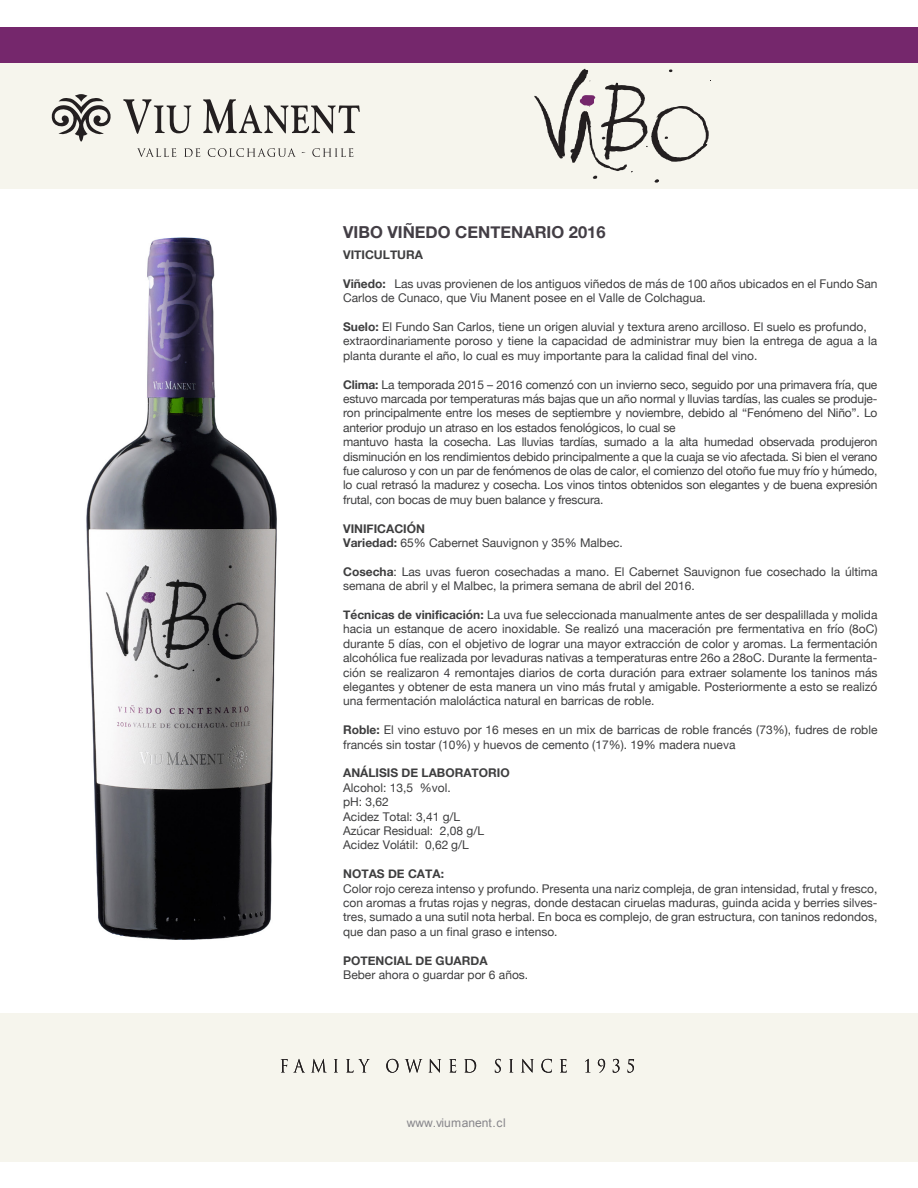
<style>
.page{position:relative;width:918px;height:1188px;background:#fff}
.page>*{position:absolute;margin:0;border:0;box-sizing:border-box;transform-origin:0 0}
.t1{font:700 16.5px "Helvetica Neue";color:#433e45}
.t2{font:12px/14.4px "Helvetica Neue";color:#3e3e3f}
.t3{font:700 12px "Helvetica Neue";color:#3e3e3f}
.t4{font:12px "Arial";color:#87868b}
.s1{font-weight:700}
</style>
<div class="page">
<img style="left:86px;top:237px;width:191px;height:703px">
<div style="left:0;top:64px;width:918px;height:125px;background:#f6f5ed"></div>
<div style="left:0;top:1013px;width:918px;height:148px;background:#f6f5ed"></div>
<svg style="left:51px;top:94px;width:60px;height:48px"></svg>
<svg style="left:123px;top:99px;width:68px;height:35px"></svg>
<svg style="left:203px;top:99px;width:157px;height:34px"></svg>
<svg style="left:137px;top:148px;width:39px;height:9px"></svg>
<svg style="left:184px;top:148px;width:16px;height:9px"></svg>
<svg style="left:208px;top:148px;width:88px;height:9px"></svg>
<svg style="left:312px;top:148px;width:41px;height:9px"></svg>
<svg style="left:281px;top:1059px;width:23px;height:13px"></svg>
<svg style="left:312px;top:1059px;width:14px;height:13px"></svg>
<svg style="left:334px;top:1059px;width:4px;height:13px"></svg>
<svg style="left:346px;top:1059px;width:24px;height:14px"></svg>
<svg style="left:386px;top:1059px;width:12px;height:14px"></svg>
<svg style="left:405px;top:1059px;width:17px;height:14px"></svg>
<svg style="left:429px;top:1059px;width:12px;height:14px"></svg>
<svg style="left:449px;top:1059px;width:7px;height:14px"></svg>
<svg style="left:464px;top:1059px;width:12px;height:14px"></svg>
<svg style="left:495px;top:1059px;width:6px;height:14px"></svg>
<svg style="left:509px;top:1059px;width:4px;height:13px"></svg>
<svg style="left:521px;top:1059px;width:13px;height:14px"></svg>
<svg style="left:541px;top:1059px;width:11px;height:14px"></svg>
<svg style="left:560px;top:1059px;width:7px;height:14px"></svg>
<svg style="left:585px;top:1059px;width:4px;height:13px"></svg>
<svg style="left:598px;top:1059px;width:7px;height:14px"></svg>
<svg style="left:613px;top:1059px;width:7px;height:14px"></svg>
<svg style="left:628px;top:1059px;width:6px;height:14px"></svg>
<div style="left:1px;top:27px;width:917px;height:36px;background:#75276c"></div>
<svg style="left:534px;top:69px;width:177px;height:114px"></svg>
<h1 class="t1" style="left:343px;top:219px;width:264px">VIBO VIÑEDO CENTENARIO 2016</h1>
<p class="t3" style="left:343px;top:245px;width:81px">VITICULTURA</p>
<p class="t2" style="left:343px;top:277px;width:536px"><span class="s1">Viñedo:</span> Las uvas provienen de los antiguos viñedos de más de 100 años ubicados en el Fundo San<br>Carlos de Cunaco, que Viu Manent posee en el Valle de Colchagua.</p>
<p class="t2" style="left:343px;top:320px;width:536px"><span class="s1">Suelo:</span> El Fundo San Carlos, tiene un origen aluvial y textura areno arcilloso. El suelo es profundo, extraordinariamente poroso y tiene la capacidad de administrar muy bien la entrega de agua a la planta durante el año, lo cual es muy importante para la calidad final del vino.</p>
<p class="t2" style="left:343px;top:378px;width:536px"><span class="s1">Clima:</span> La temporada 2015 – 2016 comenzó con un invierno seco, seguido por una primavera fría, que estuvo marcada por temperaturas más bajas que un año normal y lluvias tardías, las cuales se produje&shy;ron principalmente entre los meses de septiembre y noviembre, debido al “Fenómeno del Niño”. Lo anterior produjo un atraso en los estados fenológicos, lo cual se<br>mantuvo hasta la cosecha. Las lluvias tardías, sumado a la alta humedad observada produjeron disminución en los rendimientos debido principalmente a que la cuaja se vio afectada. Si bien el verano fue caluroso y con un par de fenómenos de olas de calor, el comienzo del otoño fue muy frío y húmedo, lo cual retrasó la madurez y cosecha. Los vinos tintos obtenidos son elegantes y de buena expresión frutal, con bocas de muy buen balance y frescura.</p>
<p class="t2" style="left:343px;top:522px;width:281px"><span class="s1">VINIFICACIÓN<br>Variedad:</span> 65% Cabernet Sauvignon y 35% Malbec.</p>
<p class="t2" style="left:343px;top:565px;width:536px"><span class="s1">Cosecha</span>: Las uvas fueron cosechadas a mano. El Cabernet Sauvignon fue cosechado la última semana de abril y el Malbec, la primera semana de abril del 2016.</p>
<p class="t2" style="left:343px;top:608px;width:536px;text-align:justify"><span class="s1">Técnicas de vinificación:</span> La uva fue seleccionada manualmente antes de ser despalillada y molida hacia un estanque de acero inoxidable. Se realizó una maceración pre fermentativa en frío (8oC) durante 5 días, con el objetivo de lograr una mayor extracción de color y aromas. La fermentación alcohólica fue realizada por levaduras nativas a temperaturas entre 26o a 28oC. Durante la fermenta&shy;ción se realizaron 4 remontajes diarios de corta duración para extraer solamente los taninos más elegantes y obtener de esta manera un vino más frutal y amigable. Posteriormente a esto se realizó una fermentación maloláctica natural en barricas de roble.</p>
<p class="t2" style="left:343px;top:723px;width:536px"><span class="s1">Roble:</span> El vino estuvo por 16 meses en un mix de barricas de roble francés (73%), fudres de roble francés sin tostar (10%) y huevos de cemento (17%). 19% madera nueva</p>
<p class="t3" style="left:343px;top:764px;width:168px">ANÁLISIS DE LABORATORIO</p>
<p class="t2" style="left:343px;top:781px;width:142px">Alcohol: 13,5 %vol.<br>pH: 3,62<br>Acidez Total: 3,41 g/L<br>Azúcar Residual: 2,08 g/L<br>Acidez Volátil: 0,62 g/L</p>
<p class="t3" style="left:343px;top:865px;width:102px">NOTAS DE CATA:</p>
<p class="t2" style="left:343px;top:882px;width:536px;text-align:justify">Color rojo cereza intenso y profundo. Presenta una nariz compleja, de gran intensidad, frutal y fresco, con aromas a frutas rojas y negras, donde destacan ciruelas maduras, guinda acida y berries silves&shy;tres, sumado a una sutil nota herbal. En boca es complejo, de gran estructura, con taninos redondos, que dan paso a un final graso e intenso.</p>
<p class="t3" style="left:343px;top:951px;width:146px">POTENCIAL DE GUARDA</p>
<p class="t2" style="left:343px;top:968px;width:187px">Beber ahora o guardar por 6 años.</p>
<p class="t4" style="left:407px;top:1115px;width:101px">www.viumanent.cl</p>
</div>
